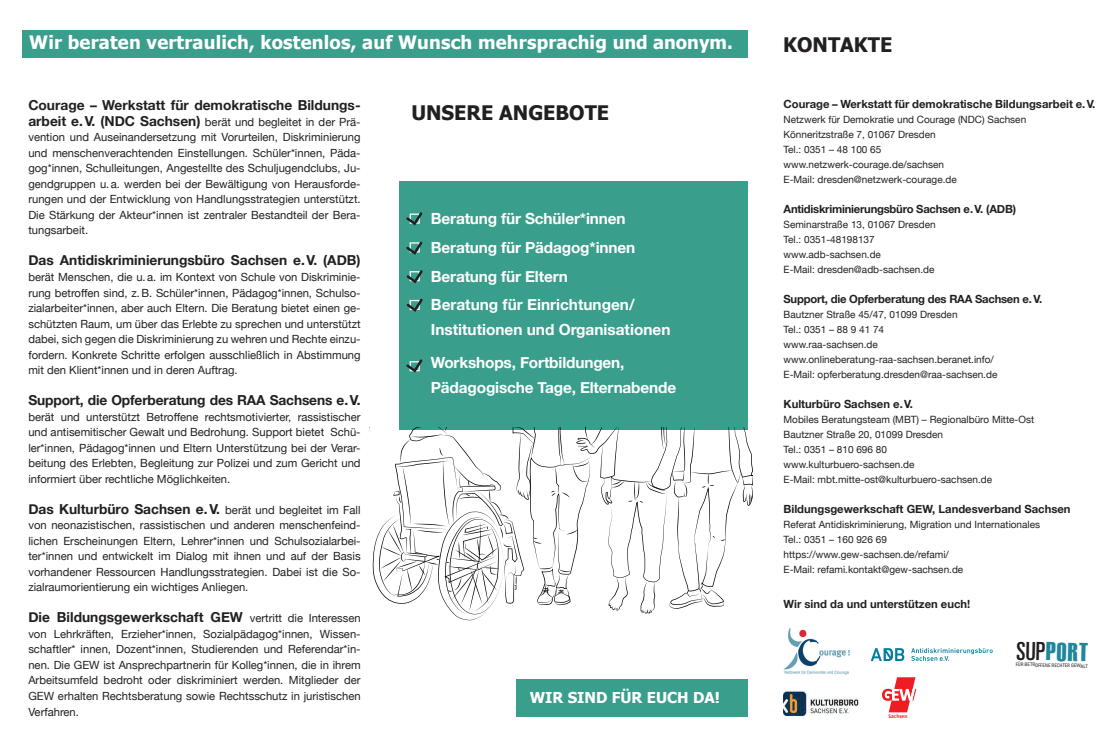
<style>
.page{position:relative;width:1120px;height:752px;background:#fff}
.page>*{position:absolute;margin:0;border:0;box-sizing:border-box;transform-origin:0 0}
.t1{font:25.88px "Haettenschweiler";color:#20869b}
.t2{font:700 20px "Tahoma";color:#231f20}
.t3{font:700 18.38px "Tahoma";letter-spacing:.01em;color:#fff}
.t4{font:700 15.38px/28.8px "Helvetica Neue";letter-spacing:-.01em;color:#fff}
.t5{font:700 15px "Tahoma";color:#fff}
.t6{font:700 13.75px "Helvetica Neue";color:#231f20}
.t7{font:11.25px/15.5px "Helvetica Neue";color:#231f20;text-align:justify}
.t8{font:700 11.25px "Helvetica Neue";color:#231f20}
.t9{font:700 11.25px "Helvetica Neue";letter-spacing:-.02em;color:#231f20}
.t10{font:10px/15px "Helvetica Neue";color:#231f20}
.t11{font:700 5.62px "Calibri";color:#ee1d23}
.t12{font:condensed 4.88px "Univers";color:#231f20}
.s1{font-weight:700;font-size:13.75px}
.s2{font-weight:400;font-size:11.25px}
.s3{font-family:"Univers";font-stretch:ultra-condensed;font-size:25.12px;color:#231f20}
</style>
<div class="page">
<div style="left:400px;top:181px;width:348px;height:248px;background:#3a9e8c"></div>
<div style="left:22px;top:30px;width:726px;height:27px;background:#3a9e8c"></div>
<div style="left:516px;top:679px;width:232px;height:37px;background:#3a9e8c"></div>
<svg style="left:372px;top:427px;width:381px;height:193px"></svg>
<div style="left:361px;top:594px;width:18px;height:37px;background:#fff"></div>
<img style="left:783px;top:628px;width:67px;height:47px">
<svg style="left:871px;top:648px;width:33px;height:12px"></svg>
<svg style="left:911px;top:648px;width:81px;height:12px"></svg>
<svg style="left:882px;top:677px;width:34px;height:35px"></svg>
<svg style="left:406px;top:212px;width:16px;height:13px"></svg>
<svg style="left:406px;top:241px;width:16px;height:14px"></svg>
<svg style="left:406px;top:270px;width:17px;height:13px"></svg>
<svg style="left:406px;top:298px;width:17px;height:14px"></svg>
<svg style="left:406px;top:359px;width:16px;height:13px"></svg>
<img style="left:783px;top:690px;width:76px;height:27px">
<h3 class="t3" style="left:29px;top:30px;width:705px">Wir beraten vertraulich, kostenlos, auf Wunsch mehrsprachig und anonym.</h3>
<p class="t6" style="left:28px;top:95px;width:334px">Courage – Werkstatt für demokratische Bildungs-</p>
<p class="t7" style="left:28px;top:115px;width:334px"><span class="s1">arbeit e. V. (NDC Sachsen)</span> berät und begleitet in der Prä&shy;vention und Auseinandersetzung mit Vorurteilen, Diskriminierung und menschenverachtenden Einstellungen. Schüler*innen, Päda&shy;gog*innen, Schulleitungen, Angestellte des Schuljugendclubs, Ju&shy;gendgruppen u. a. werden bei der Bewältigung von Herausforde&shy;rungen und der Entwicklung von Handlungsstrategien unterstützt.<br>Die Stärkung der Akteur*innen ist zentraler Bestandteil der Bera&shy;tungsarbeit.</p>
<p class="t6" style="left:28px;top:250px;width:334px">Das Antidiskriminierungsbüro Sachsen e. V. (ADB)</p>
<p class="t7" style="left:28px;top:270px;width:334px">berät Menschen, die u. a. im Kontext von Schule von Diskriminie&shy;rung betroffen sind, z. B. Schüler*innen, Pädagog*innen, Schulso&shy;zialarbeiter*innen, aber auch Eltern. Die Beratung bietet einen ge&shy;schützten Raum, um über das Erlebte zu sprechen und unterstützt dabei, sich gegen die Diskriminierung zu wehren und Rechte einzu&shy;fordern. Konkrete Schritte erfolgen ausschließlich in Abstimmung mit den Klient*innen und in deren Auftrag.</p>
<p class="t6" style="left:28px;top:389px;width:334px">Support, die Opferberatung des RAA Sachsens e. V.</p>
<p class="t7" style="left:28px;top:409px;width:334px">berät und unterstützt Betroffene rechtsmotivierter, rassistischer und antisemitischer Gewalt und Bedrohung. Support bietet Schü&shy;ler*innen, Pädagog*innen und Eltern Unterstützung bei der Verar&shy;beitung des Erlebten, Begleitung zur Polizei und zum Gericht und informiert über rechtliche Möglichkeiten.</p>
<p class="t6" style="left:28px;top:498px;width:334px">Das Kulturbüro Sachsen e. V. <span class="s2">berät und begleitet im Fall</span></p>
<p class="t7" style="left:28px;top:518px;width:334px">von neonazistischen, rassistischen und anderen menschenfeind&shy;lichen Erscheinungen Eltern, Lehrer*innen und Schulsozialarbei&shy;ter*innen und entwickelt im Dialog mit ihnen und auf der Basis vorhandener Ressourcen Handlungsstrategien. Dabei ist die So&shy;zialraumorientierung ein wichtiges Anliegen.</p>
<p class="t6" style="left:28px;top:606px;width:334px">Die Bildungsgewerkschaft GEW <span class="s2">vertritt die Interessen</span></p>
<p class="t7" style="left:28px;top:626px;width:334px">von Lehrkräften, Erzieher*innen, Sozialpädagog*innen, Wissen&shy;schaftler* innen, Dozent*innen, Studierenden und Referendar*in&shy;nen. Die GEW ist Ansprechpartnerin für Kolleg*innen, die in ihrem Arbeitsumfeld bedroht oder diskriminiert werden. Mitglieder der GEW erhalten Rechtsberatung sowie Rechtsschutz in juristischen Verfahren.</p>
<h2 class="t2" style="left:411px;top:98px;width:199px">UNSERE ANGEBOTE</h2>
<h3 class="t4" style="left:431px;top:204px;width:206px">Beratung für Schüler*innen<br>Beratung für Pädagog*innen<br>Beratung für Eltern<br>Beratung für Einrichtungen/</h3>
<h3 class="t4" style="left:431px;top:314px;width:241px;line-height:32.5px">Institutionen und Organisationen<br>Workshops, Fortbildungen,</h3>
<h3 class="t4" style="left:431px;top:373px;width:247px">Pädagogische Tage, Elternabende</h3>
<h3 class="t5" style="left:530px;top:687px;width:192px">WIR SIND FÜR EUCH DA!</h3>
<h2 class="t2" style="left:783px;top:31px;width:111px">KONTAKTE</h2>
<p class="t8" style="left:783px;top:95px;width:313px">Courage – Werkstatt für demokratische Bildungsarbeit e. V.</p>
<p class="t10" style="left:783px;top:112px;width:244px">Netzwerk für Demokratie und Courage (NDC) Sachsen Könneritzstraße 7, 01067 Dresden<br>Tel.: 0351 – 48 100 65 www.netzwerk-courage.de/sachsen<br>E-Mail: dresden@netzwerk-courage.de</p>
<p class="t9" style="left:783px;top:200px;width:234px">Antidiskriminierungsbüro Sachsen e. V. (ADB)</p>
<p class="t10" style="left:783px;top:217px;width:154px">Seminarstraße 13, 01067 Dresden<br>Tel.: 0351-48198137 www.adb-sachsen.de<br>E-Mail: dresden@adb-sachsen.de</p>
<p class="t9" style="left:783px;top:290px;width:260px">Support, die Opferberatung des RAA Sachsen e. V.</p>
<p class="t10" style="left:783px;top:307px;width:215px">Bautzner Straße 45/47, 01099 Dresden<br>Tel.: 0351 – 88 9 41 74<br>www.raa-sachsen.de www.onlineberatung-raa-sachsen.beranet.info/ E-Mail: opferberatung.dresden@raa-sachsen.de</p>
<p class="t8" style="left:783px;top:395px;width:131px">Kulturbüro Sachsen e. V.</p>
<p class="t10" style="left:783px;top:412px;width:252px">Mobiles Beratungsteam (MBT) – Regionalbüro Mitte-Ost Bautzner Straße 20, 01099 Dresden<br>Tel.: 0351 – 810 696 80<br>www.kulturbuero-sachsen.de<br>E-Mail: mbt.mitte-ost@kulturbuero-sachsen.de</p>
<p class="t8" style="left:783px;top:500px;width:288px">Bildungsgewerkschaft GEW, Landesverband Sachsen</p>
<p class="t10" style="left:783px;top:517px;width:258px">Referat Antidiskriminierung, Migration und Internationales Tel.: 0351 – 160 926 69 https://www.gew-sachsen.de/refami/<br>E-Mail: refami.kontakt@gew-sachsen.de</p>
<p class="t8" style="left:783px;top:595px;width:188px">Wir sind da und unterstützen euch!</p>
<p class="t11" style="left:888px;top:712px;width:21px">Sachsen</p>
<h1 class="t1" style="left:1016px;top:635px;width:73px;rotate:1deg"><span class="s3">SUP</span> PORT</h1>
<p class="t12" style="left:1016px;top:661px;width:74px;rotate:1deg">FÜR BETROFFENE RECHTER GEWALT</p>
</div>
